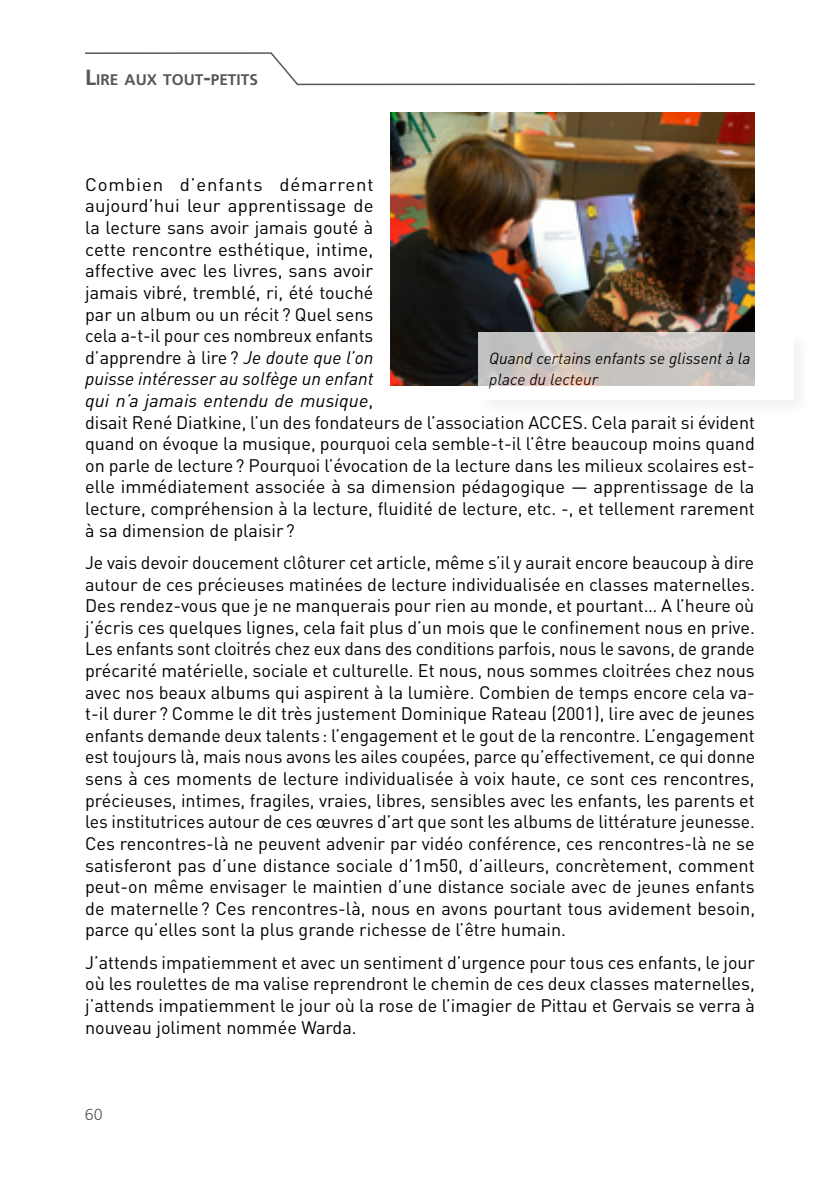
<style>
.page{position:relative;width:840px;height:1191px;background:#fff}
.page>*{position:absolute;margin:0;border:0;box-sizing:border-box;transform-origin:0 0}
.t1{font:18px/21.6px "DIN";color:#000;text-align:justify}
.t2{font:italic 16px/21.6px "DIN";color:#000}
.t3{font:300 16px "Frutiger LT Std";color:#575756}
.t4{font:700 15.4px "Frutiger LT Std";color:#575756}
.s1{font-size:22px}
.s2{font-style:italic}
</style>
<div class="page">
<img style="left:390px;top:112px;width:364px;height:273px">
<div style="left:475px;top:330px;width:336px;height:90px;background:#fff"></div>
<svg style="left:477px;top:332px;width:278px;height:54px;fill:#c7c3bf"></svg>
<svg style="left:85px;top:52px;width:670px;height:34px"></svg>
<p class="t4" style="left:85px;top:71px;width:174px"><span class="s1">L</span>IRE AUX TOUT<span class="s1">-</span>PETITS</p>
<p class="t1" style="left:85px;top:174px;width:671px;text-align:left">Combien d’enfants démarrent<br>aujourd’hui leur apprentissage de<br>la lecture sans avoir jamais gouté à<br>cette rencontre esthétique, intime,<br>affective avec les livres, sans avoir<br>jamais vibré, tremblé, ri, été touché<br>par un album ou un récit? Quel sens<br>cela a-t-il pour ces nombreux enfants<br>d’apprendre à lire? <span class="s2">Je doute que l’on<br>puisse intéresser au solfège un enfant<br>qui n’a jamais entendu de musique</span>,<br>disait René Diatkine, l’un des fondateurs de l’association ACCES. Cela parait si évident quand on évoque la musique, pourquoi cela semble-t-il l’être beaucoup moins quand on parle de lecture? Pourquoi l’évocation de la lecture dans les milieux scolaires est&shy;elle immédiatement associée à sa dimension pédagogique — apprentissage de la lecture, compréhension à la lecture, fluidité de lecture, etc. -, et tellement rarement à sa dimension de plaisir ?</p>
<p class="t1" style="left:85px;top:552px;width:671px">Je vais devoir doucement clôturer cet article, même s’il y aurait encore beaucoup à dire autour de ces précieuses matinées de lecture individualisée en classes maternelles.<br>Des rendez-vous que je ne manquerais pour rien au monde, et pourtant… A l’heure où j’écris ces quelques lignes, cela fait plus d’un mois que le confinement nous en prive.<br>Les enfants sont cloitrés chez eux dans des conditions parfois, nous le savons, de grande précarité matérielle, sociale et culturelle. Et nous, nous sommes cloitrées chez nous avec nos beaux albums qui aspirent à la lumière. Combien de temps encore cela va&shy;t-il durer ? Comme le dit très justement Dominique Rateau (2001), lire avec de jeunes enfants demande deux talents : l’engagement et le gout de la rencontre. L’engagement est toujours là, mais nous avons les ailes coupées, parce qu’effectivement, ce qui donne sens à ces moments de lecture individualisée à voix haute, ce sont ces rencontres, précieuses, intimes, fragiles, vraies, libres, sensibles avec les enfants, les parents et les institutrices autour de ces œuvres d’art que sont les albums de littérature jeunesse.<br>Ces rencontres-là ne peuvent advenir par vidéo conférence, ces rencontres-là ne se satisferont pas d’une distance sociale d’1m50, d’ailleurs, concrètement, comment peut-on même envisager le maintien d’une distance sociale avec de jeunes enfants de maternelle? Ces rencontres-là, nous en avons pourtant tous avidement besoin, parce qu’elles sont la plus grande richesse de l’être humain.</p>
<p class="t1" style="left:85px;top:951px;width:671px">J’attends impatiemment et avec un sentiment d’urgence pour tous ces enfants, le jour où les roulettes de ma valise reprendront le chemin de ces deux classes maternelles, j’attends impatiemment le jour où la rose de l’imagier de Pittau et Gervais se verra à nouveau joliment nommée Warda.</p>
<p class="t2" style="left:489px;top:347px;width:263px">Quand certains enfants se glissent à la place du lecteur</p>
<p class="t3" style="left:85px;top:1105px;width:19px">60</p>
</div>
